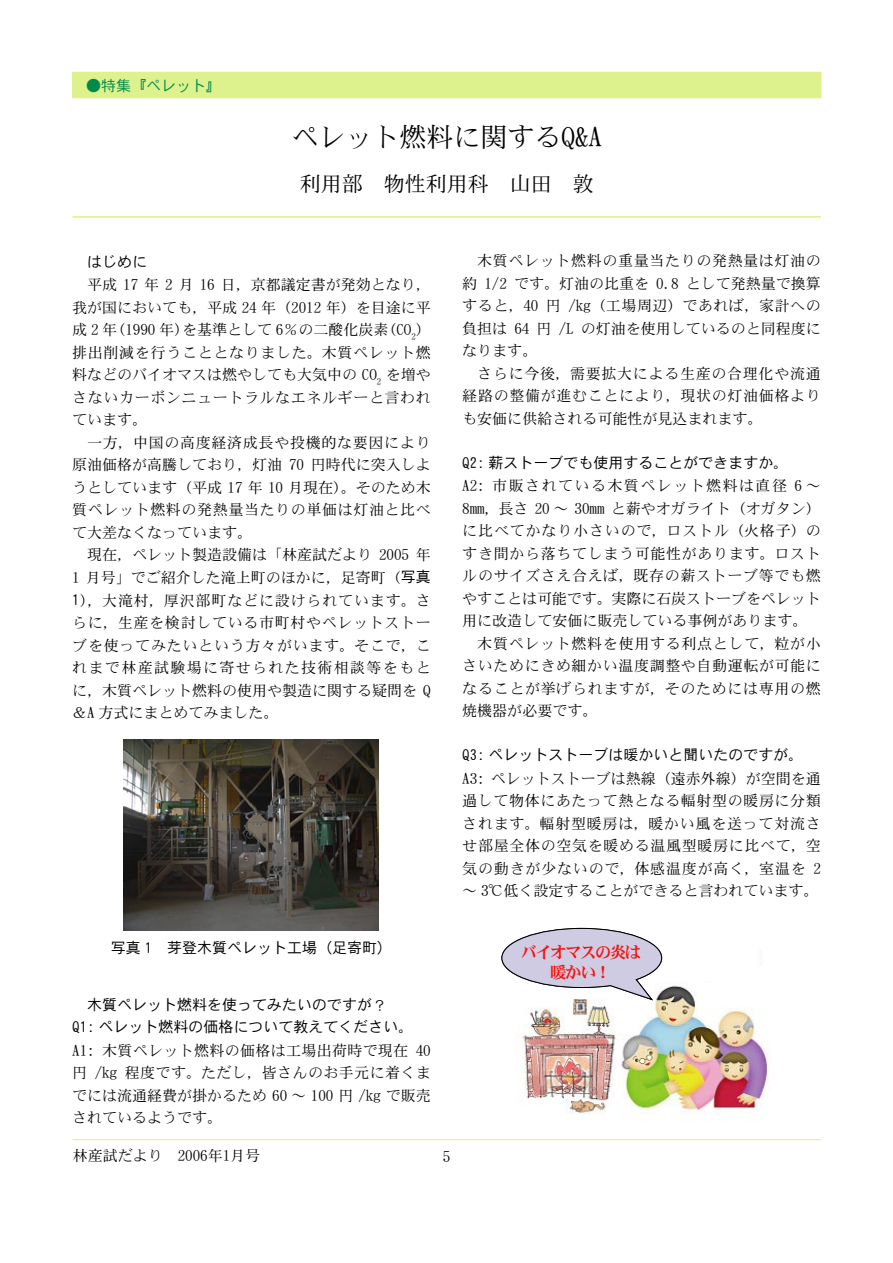
<style>
.page{position:relative;width:893px;height:1263px;background:#fff}
.page>*{position:absolute;margin:0;border:0;box-sizing:border-box;transform-origin:0 0}
.t1{font:27px "DFHS Mincho W3 WIN RKSJ H";color:#000}
.t2{font:21px "DFHS Mincho W3 WIN RKSJ H";color:#000}
.t3{font:16.5px/19.8px "DFHS Mincho W7 WIN RKSJ H";letter-spacing:-.1em;color:#f7100c;text-align:center}
.t4{font:15px/22.5px "DFHS Mincho W3 WIN RKSJ H";letter-spacing:.04em;color:#000}
.t5{font:15px/22.5px "DFHS Mincho W3 WIN RKSJ H";color:#000}
.t6{font:15px/22.5px "DFHS Mincho W3 WIN RKSJ H";letter-spacing:.02em;color:#000}
.t7{font:15px "DFHS Gothic W3 WIN RKSJ H";color:#000}
.t8{font:15px "DFHS Gothic W3 WIN RKSJ H";color:#018b4b}
.s1{font-family:"DFHS Gothic W3 WIN RKSJ H"}
</style>
<div class="page">
<img style="left:124px;top:739px;width:255px;height:191px">
<img style="left:522px;top:985px;width:249px;height:129px">
<svg style="left:501px;top:928px;width:161px;height:71px"></svg>
<div style="left:73px;top:72px;width:748px;height:26px;background:#ddf18d"></div>
<svg style="left:72px;top:216px;width:749px;height:2px"></svg>
<svg style="left:72px;top:1139px;width:749px;height:2px"></svg>
<p class="t8" style="left:86px;top:78px;width:137px">●特集『ペレット』</p>
<p class="t1" style="left:291px;top:123px;width:312px">ペレット燃料に関するQ&amp;A</p>
<p class="t2" style="left:300px;top:173px;width:295px">利用部　物性利用科　山田　敦</p>
<p class="t5" style="left:72px;top:251px;width:360px"><span class="s1">　はじめに<br></span>　平成 17 年 2 月 16 日，京都議定書が発効となり，我が国においても，平成 24 年（2012 年）を目途に平成 2 年（1990 年）を基準として 6％の二酸化炭素（CO<sub>2</sub>）排出削減を行うこととなりました。木質ペレット燃料などのバイオマスは燃やしても大気中の CO<sub>2</sub> を増やさないカーボンニュートラルなエネルギーと言われています。<br>　一方，中国の高度経済成長や投機的な要因により原油価格が高騰しており，灯油 70 円時代に突入しようとしています（平成 17 年 10 月現在）。そのため木質ペレット燃料の発熱量当たりの単価は灯油と比べて大差なくなっています。<br>　現在，ペレット製造設備は「林産試だより 2005 年<br>1 月号」でご紹介した滝上町のほかに，足寄町（<span class="s1">写真<br>1</span>），大滝村，厚沢部町などに設けられています。さらに，生産を検討している市町村やペレットストーブを使ってみたいという方々がいます。そこで，これまで林産試験場に寄せられた技術相談等をもとに，木質ペレット燃料の使用や製造に関する疑問を Q＆A 方式にまとめてみました。</p>
<p class="t4" style="left:462px;top:249px;width:360px">　木質ペレット燃料の重量当たりの発熱量は灯油の約 1/2 です。灯油の比重を 0.8 として発熱量で換算すると，40 円 /kg（工場周辺）であれば，家計への負担は 64 円 /L の灯油を使用しているのと同程度になります。<br>　さらに今後，需要拡大による生産の合理化や流通経路の整備が進むことにより，現状の灯油価格よりも安価に供給される可能性が見込まれます。</p>
<p class="t4" style="left:462px;top:452px;width:360px"><span class="s1">Q2: 薪ストーブでも使用することができますか。<br></span>A2: 市販されている木質ペレット燃料は直径 6 ～<br>8mm, 長さ 20 ～ 30mm と薪やオガライト（オガタン）に比べてかなり小さいので，ロストル（火格子）のすき間から落ちてしまう可能性があります。ロストルのサイズさえ合えば，既存の薪ストーブ等でも燃やすことは可能です。実際に石炭ストーブをペレット用に改造して安価に販売している事例があります。　木質ペレット燃料を使用する利点として，粒が小さいためにきめ細かい温度調整や自動運転が可能になることが挙げられますが，そのためには専用の燃焼機器が必要です。</p>
<p class="t4" style="left:462px;top:744px;width:360px"><span class="s1">Q3: ペレットストーブは暖かいと聞いたのですが。<br></span>A3: ペレットストーブは熱線（遠赤外線）が空間を通過して物体にあたって熱となる輻射型の暖房に分類されます。輻射型暖房は，暖かい風を送って対流させ部屋全体の空気を暖める温風型暖房に比べて，空気の動きが少ないので，体感温度が高く，室温を 2～ 3℃低く設定することができると言われています。</p>
<p class="t7" style="left:111px;top:940px;width:283px">写真 1　芽登木質ペレット工場（足寄町）</p>
<p class="t3" style="left:521px;top:942px;width:122px">バイオマスの炎は暖かい！</p>
<p class="t6" style="left:72px;top:994px;width:360px"><span class="s1">　木質ペレット燃料を使ってみたいのですが？<br>Q1: ペレット燃料の価格について教えてください。<br></span>A1: 木質ペレット燃料の価格は工場出荷時で現在 40円 /kg 程度です。ただし，皆さんのお手元に着くまでには流通経費が掛かるため 60 ～ 100 円 /kg で販売されているようです。</p>
<p class="t5" style="left:73px;top:1145px;width:189px">林産試だより　2006年1月号</p>
<p class="t4" style="left:443px;top:1145px;width:9px">5</p>
</div>
